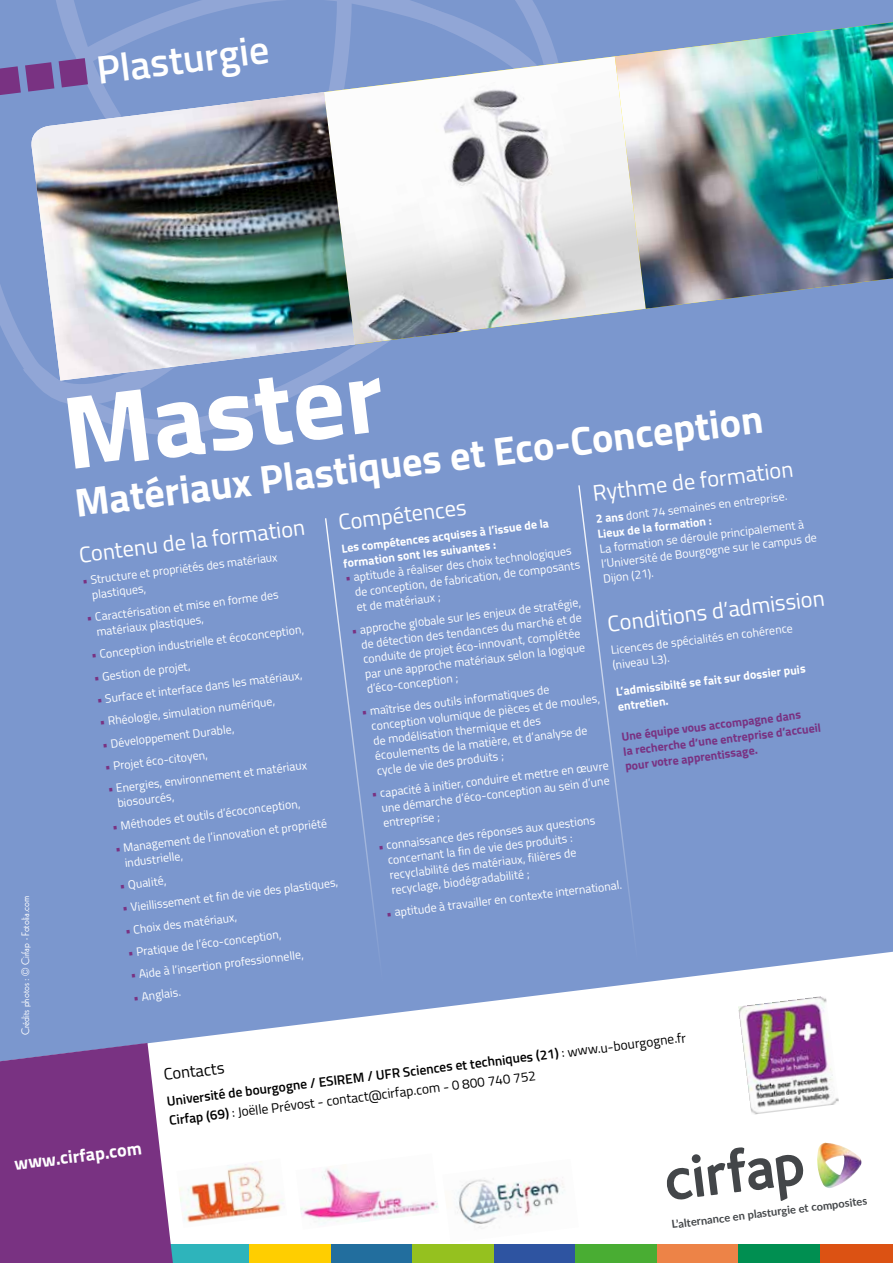
<style>
.page{position:relative;width:893px;height:1263px;background:#fff}
.page>*{position:absolute;margin:0;border:0;box-sizing:border-box;transform-origin:0 0}
.t1{font:700 104.1px "Titillium";color:#fff}
.t2{font:700 40.2px "Titillium";color:#fff}
.t3{font:600 39.75px "Titillium";color:#fff}
.t4{font:22.5px "Titillium";color:#fff}
.t5{font:700 18px "Titillium";color:#fff}
.t6{font:16.5px "Titillium";color:#000}
.t7{font:600 13.5px/19.5px "Titillium";color:#000}
.t8{font:12px/15px "Titillium";color:#fff}
.t9{font:700 12px/15px "Titillium";color:#fff}
.t10{font:700 12px/15px "Titillium";color:#793282}
.t11{font:700 11.1px "Lato";color:#434649}
.t12{font:10.5px "Kabel";color:#fff}
.s1{font-weight:700}
.s2{color:#793282}
.s3{font-weight:400}
</style>
<div class="page">
<div style="left:0;top:0;width:893px;height:1043px;background:#7b97ce"></div>
<div style="left:0;top:0;width:277px;height:479px;background:#7b97ce"></div>
<svg style="left:14px;top:0;width:594px;height:456px;background:#7e99cf"></svg>
<img style="left:324px;top:56px;width:325px;height:288px">
<img style="left:29px;top:92px;width:326px;height:289px">
<img style="left:615px;top:22px;width:278px;height:287px">
<div style="left:325px;top:518px;width:58px;height:464px;background:#7b97ce"></div>
<div style="left:578px;top:485px;width:60px;height:477px;background:#7b97ce"></div>
<svg style="left:0;top:58px;width:88px;height:37px;background:#7a5ca1"></svg>
<div style="left:145px;top:1245px;width:105px;height:18px;background:#2eb4bb"></div>
<div style="left:331px;top:1245px;width:82px;height:18px;background:#226e9e"></div>
<div style="left:494px;top:1245px;width:81px;height:18px;background:#2e54a1"></div>
<div style="left:657px;top:1245px;width:81px;height:18px;background:#ed8347"></div>
<div style="left:820px;top:1245px;width:73px;height:18px;background:#dc5213"></div>
<div style="left:249px;top:1245px;width:82px;height:18px;background:#ffce00"></div>
<div style="left:412px;top:1245px;width:82px;height:18px;background:#95c11f"></div>
<div style="left:575px;top:1245px;width:82px;height:18px;background:#49ad33"></div>
<div style="left:738px;top:1245px;width:82px;height:18px;background:#008f51"></div>
<svg style="left:0;top:1043px;width:173px;height:220px;background:#82448d"></svg>
<img style="left:457px;top:1177px;width:107px;height:52px">
<img style="left:300px;top:1168px;width:138px;height:57px">
<img style="left:179px;top:1161px;width:105px;height:61px">
<svg style="left:666px;top:1147px;width:138px;height:54px"></svg>
<img style="left:817px;top:1143px;width:9px;height:44px">
<img style="left:738px;top:996px;width:101px;height:119px">
<h3 class="t3" style="left:93px;top:40px;width:175px;rotate:-7deg">Plasturgie</h3>
<p class="t12" style="left:19px;top:1035px;width:141px;rotate:-90deg">Crédits photos : © Cirfap - Fotolia.com</p>
<h1 class="t1" style="left:54px;top:354px;width:323px;rotate:-7deg">Master</h1>
<h2 class="t2" style="left:71px;top:472px;width:694px;rotate:-7deg">Matériaux Plastiques et Eco-Conception</h2>
<h3 class="t4" style="left:591px;top:477px;width:203px;rotate:-7deg">Rythme de formation</h3>
<p class="t8" style="left:595px;top:511px;width:194px;rotate:-7deg"><span class="s1">2 ans</span> dont 74 semaines en entreprise.<br><span class="s1">Lieux de la formation :</span></p>
<h3 class="t4" style="left:336px;top:506px;width:130px;rotate:-7deg">Compétences</h3>
<p class="t8" style="left:599px;top:541px;width:219px;rotate:-7deg">La formation se déroule principalement à l’Université de Bourgogne sur le campus de<br>Dijon (21).</p>
<h3 class="t4" style="left:606px;top:608px;width:220px;rotate:-7deg">Conditions d’admission</h3>
<p class="t9" style="left:341px;top:540px;width:210px;rotate:-7deg">Les compétences acquises à l’issue de la formation sont les suivantes :</p>
<h3 class="t4" style="left:77px;top:538px;width:229px;rotate:-7deg">Contenu de la formation</h3>
<p class="t8" style="left:352px;top:569px;width:228px;text-indent:-8px;rotate:-7deg"><span class="s2">•</span> aptitude à réaliser des choix technologiques de conception, de fabrication, de composants et de matériaux ;</p>
<p class="t8" style="left:89px;top:572px;width:190px;text-indent:-8px;rotate:-7deg"><span class="s2">•</span> Structure et propriétés des matériaux plastiques,</p>
<p class="t8" style="left:94px;top:609px;width:187px;text-indent:-8px;rotate:-7deg"><span class="s2">•</span> Caractérisation et mise en forme des matériaux plastiques,</p>
<p class="t8" style="left:359px;top:621px;width:225px;text-indent:-8px;rotate:-7deg"><span class="s2">•</span> approche globale sur les enjeux de stratégie, de détection des tendances du marché et de conduite de projet éco-innovant, complétée par une approche matériaux selon la logique d’éco-conception ;</p>
<p class="t8" style="left:610px;top:642px;width:185px;rotate:-7deg">Licences de spécialités en cohérence (niveau L3).</p>
<p class="t8" style="left:90px;top:647px;width:216px;rotate:-7deg"><span class="s2">•</span> Conception industrielle et écoconception,</p>
<p class="t8" style="left:93px;top:669px;width:98px;rotate:-7deg"><span class="s2">•</span> Gestion de projet,</p>
<p class="t9" style="left:615px;top:684px;width:192px;rotate:-7deg">L’admissibilté se fait sur dossier puis entretien.</p>
<p class="t10" style="left:620px;top:728px;width:201px;rotate:-7deg">Une équipe vous accompagne dans<br>la recherche d’une entreprise d’accueil pour votre apprentissage.</p>
<p class="t8" style="left:96px;top:692px;width:209px;rotate:-7deg"><span class="s2">•</span> Surface et interface dans les matériaux,</p>
<p class="t8" style="left:99px;top:714px;width:178px;rotate:-7deg"><span class="s2">•</span> Rhéologie, simulation numérique,</p>
<p class="t8" style="left:101px;top:736px;width:135px;rotate:-7deg"><span class="s2">•</span> Développement Durable,</p>
<p class="t8" style="left:104px;top:759px;width:105px;rotate:-7deg"><span class="s2">•</span> Projet éco-citoyen,</p>
<p class="t8" style="left:369px;top:703px;width:232px;text-indent:-8px;rotate:-7deg"><span class="s2">•</span> maîtrise des outils informatiques de conception volumique de pièces et de moules, de modélisation thermique et des écoulements de la matière, et d’analyse de cycle de vie des produits ;</p>
<p class="t8" style="left:115px;top:780px;width:194px;text-indent:-8px;rotate:-7deg"><span class="s2">•</span> Energies, environnement et matériaux biosourcés,</p>
<p class="t8" style="left:379px;top:785px;width:232px;text-align:justify;text-indent:-8px;rotate:-7deg"><span class="s2">•</span> capacité à initier, conduire et mettre en œuvre une démarche d’éco-conception au sein d’une entreprise ;</p>
<p class="t8" style="left:111px;top:818px;width:191px;rotate:-7deg"><span class="s2">•</span> Méthodes et outils d’écoconception,</p>
<p class="t8" style="left:385px;top:837px;width:212px;text-indent:-8px;rotate:-7deg"><span class="s2">•</span> connaissance des réponses aux questions concernant la fin de vie des produits : recyclabilité des matériaux, filières de recyclage, biodégradabilité ;</p>
<p class="t8" style="left:122px;top:840px;width:207px;text-indent:-8px;rotate:-7deg"><span class="s2">•</span> Management de l’innovation et propriété industrielle,</p>
<p class="t8" style="left:119px;top:878px;width:48px;rotate:-7deg"><span class="s2">•</span> Qualité,</p>
<p class="t8" style="left:121px;top:900px;width:219px;rotate:-7deg"><span class="s2">•</span> Vieillissement et fin de vie des plastiques,</p>
<p class="t8" style="left:124px;top:923px;width:114px;rotate:-7deg"><span class="s2">•</span> Choix des matériaux,</p>
<p class="t8" style="left:127px;top:945px;width:156px;rotate:-7deg"><span class="s2">•</span> Pratique de l’éco-conception,</p>
<p class="t8" style="left:385px;top:905px;width:239px;rotate:-7deg"><span class="s2">•</span> aptitude à travailler en contexte international.</p>
<p class="t8" style="left:130px;top:967px;width:176px;rotate:-7deg"><span class="s2">•</span> Aide à l’insertion professionnelle,</p>
<p class="t8" style="left:132px;top:990px;width:49px;rotate:-7deg"><span class="s2">•</span> Anglais.</p>
<p class="t7" style="left:166px;top:1091px;width:524px;rotate:-7deg">Université de bourgogne / ESIREM / UFR Sciences et techniques (21) <span class="s3">: www.u-bourgogne.fr<br></span>Cirfap (69) <span class="s3">: Joëlle Prévost - contact@cirfap.com - 0 800 740 752</span></p>
<h3 class="t6" style="left:162px;top:1063px;width:63px;rotate:-7deg">Contacts</h3>
<h3 class="t5" style="left:13px;top:1150px;width:130px;rotate:-7deg">www.cirfap.com</h3>
<p class="t11" style="left:671px;top:1216px;width:198px;rotate:-7deg">L’alternance en plasturgie et composites</p>
</div>
